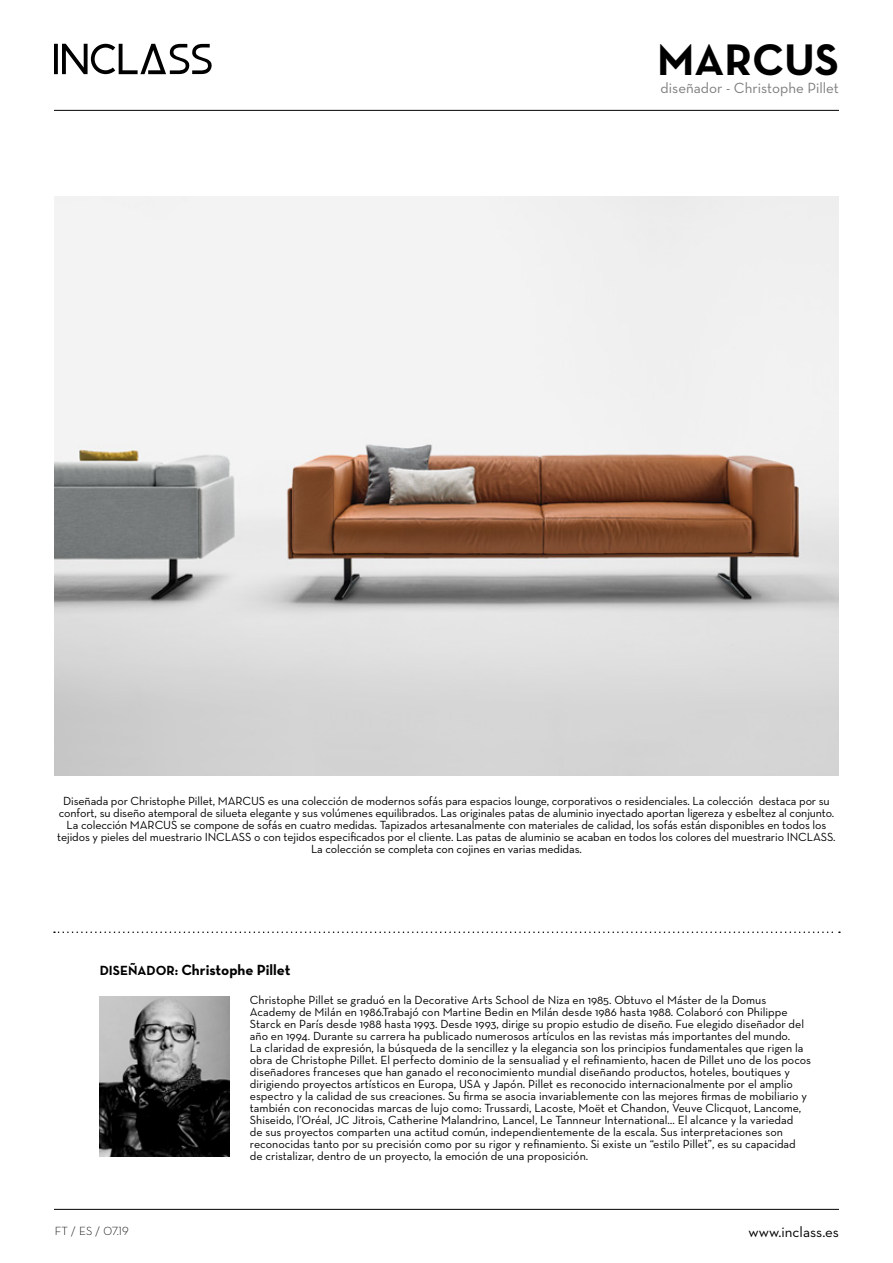
<style>
.page{position:relative;width:893px;height:1263px;background:#fff}
.page>*{position:absolute;margin:0;border:0;box-sizing:border-box;transform-origin:0 0}
.t1{font:700 45px "Neutra Text";color:#000}
.t2{font:700 15px "Neutra Text";color:#000}
.t3{font:15px "Neutra Text";color:#7d7d7d}
.t4{font:15px "Neutra Text";color:#000}
.t5{font:12px/12px "Neutra Text";color:#000;text-align:center}
.t6{font:300 12px "Neutra Text";color:#000}
.s1{font-size:13.5px}
.s2{font-family:"Neutra Text Light Alt";font-weight:400}
</style>
<div class="page">
<img style="left:100px;top:996px;width:130px;height:161px">
<svg style="left:54px;top:931px;width:786px;height:2px"></svg>
<img style="left:54px;top:196px;width:785px;height:580px">
<hr style="left:54px;top:110px;width:785px;height:1px;background:#000">
<hr style="left:54px;top:1209px;width:785px;height:1px;background:#000">
<svg style="left:54px;top:44px;width:158px;height:30px"></svg>
<h1 class="t1" style="left:657px;top:32px;width:183px">MARCUS</h1>
<p class="t3" style="left:661px;top:79px;width:180px">diseñador - Christophe Pillet</p>
<p class="t5" style="left:57px;top:795px;width:780px">Diseñada por Christophe Pillet, MARCUS es una colección de modernos sofás para espacios lounge, corporativos o residenciales. La colección destaca por su confort, su diseño atemporal de silueta elegante y sus volúmenes equilibrados. Las originales patas de aluminio inyectado aportan ligereza y esbeltez al conjunto.<br>La colección MARCUS se compone de sofás en cuatro medidas. Tapizados artesanalmente con materiales de calidad, los sofás están disponibles en todos los tejidos y pieles del muestrario INCLASS o con tejidos especificados por el cliente. Las patas de aluminio se acaban en todos los colores del muestrario INCLASS.<br>La colección se completa con cojines en varias medidas.</p>
<p class="t2" style="left:100px;top:960px;width:192px"><span class="s1">DISEÑADOR:</span> Christophe Pillet</p>
<p class="t5" style="left:250px;top:993px;width:563px;text-align:left">Christophe Pillet se graduó en la Decorative Arts School de Niza en 1985. Obtuvo el Máster de la Domus Academy de Milán en 1986.Trabajó con Martine Bedin en Milán desde 1986 hasta 1988. Colaboró con Philippe Starck en París desde 1988 hasta 1993. Desde 1993, dirige su propio estudio de diseño. Fue elegido diseñador del año en 1994. Durante su carrera ha publicado numerosos artículos en las revistas más importantes del mundo.<br>La claridad de expresión, la búsqueda de la sencillez y la elegancia son los principios fundamentales que rigen la obra de Christophe Pillet. El perfecto dominio de la sensualiad y el refinamiento, hacen de Pillet uno de los pocos diseñadores franceses que han ganado el reconocimiento mundial diseñando productos, hoteles, boutiques y dirigiendo proyectos artísticos en Europa, USA y Japón. Pillet es reconocido internacionalmente por el amplio espectro y la calidad de sus creaciones. Su firma se asocia invariablemente con las mejores firmas de mobiliario y también con reconocidas marcas de lujo como: Trussardi, Lacoste, Moët et Chandon, Veuve Clicquot, Lancome, Shiseido, l’Oréal, JC Jitrois, Catherine Malandrino, Lancel, Le Tannneur International… El alcance y la variedad<br>de sus proyectos comparten una actitud común, independientemente de la escala. Sus interpretaciones son reconocidas tanto por su precisión como por su rigor y refinamiento. Si existe un “estilo Pillet”, es su capacidad de cristalizar, dentro de un proyecto, la emoción de una proposición.</p>
<p class="t6" style="left:55px;top:1224px;width:75px">FT / ES / <span class="s2">07.19</span></p>
<p class="t4" style="left:748px;top:1223px;width:92px">www.inclass.es</p>
</div>
